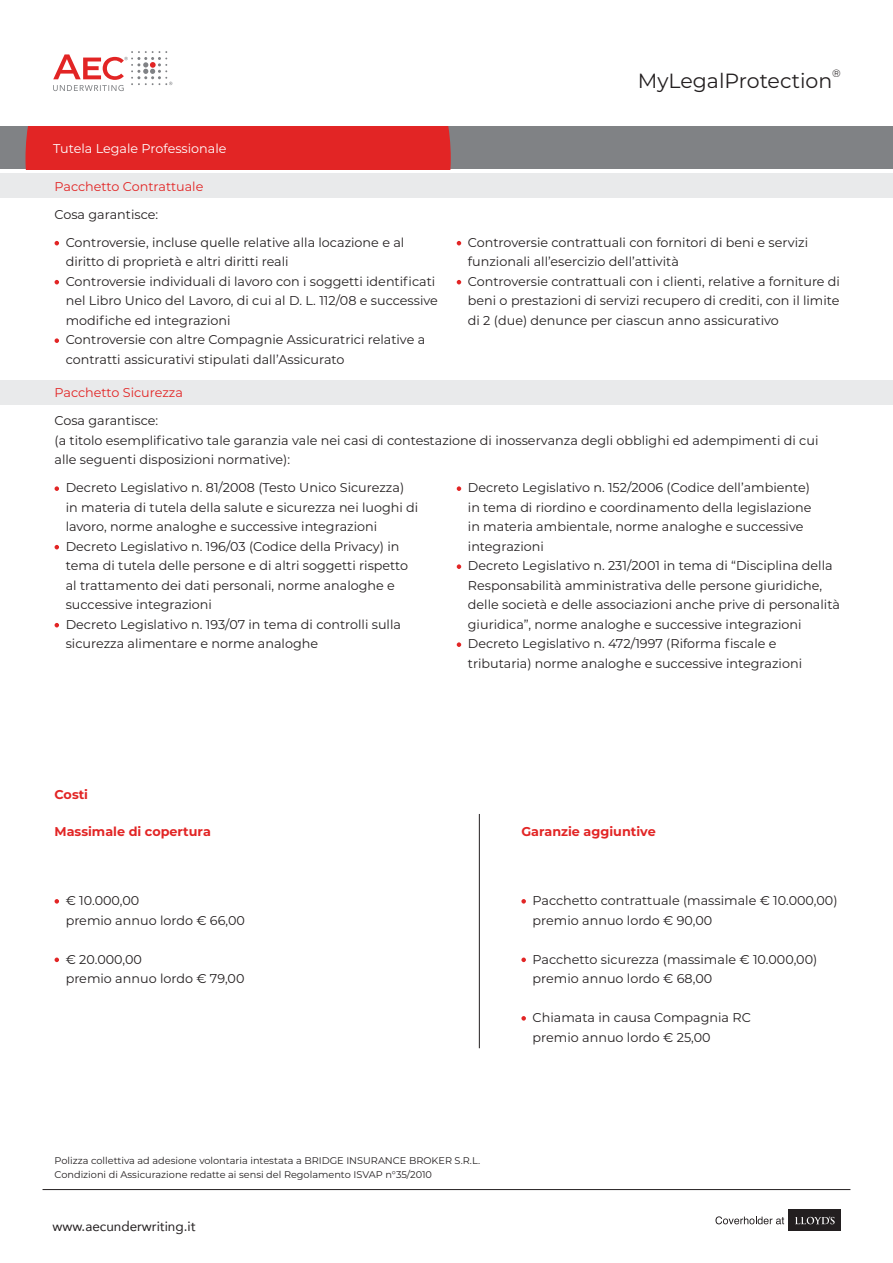
<style>
.page{position:relative;width:893px;height:1263px;background:#fff}
.page>*{position:absolute;margin:0;border:0;box-sizing:border-box;transform-origin:0 0}
.t1{font:20.55px "Montserrat";color:#231f20}
.t2{font:13.5px "Avenir";color:#231f20}
.t3{font:12.75px/19.5px "Montserrat";color:#231f20}
.t4{font:700 12.75px "Montserrat";color:#e22525}
.t5{font:12.75px "Montserrat";color:#e22525}
.t6{font:12.75px "Montserrat";color:#fff}
.t7{font:10.65px "Montserrat";color:#231f20}
.t8{font:9.75px "Montserrat";color:#231f20}
</style>
<div class="page">
<hr style="left:43px;top:1189px;width:807px;height:1px;background:#231f20">
<div style="left:789px;top:1210px;width:52px;height:21px;background:#231f20"></div>
<svg style="left:795px;top:1216px;width:40px;height:8px"></svg>
<svg style="left:715px;top:1216px;width:69px;height:8px"></svg>
<svg style="left:53px;top:51px;width:119px;height:40px"></svg>
<div style="left:0;top:381px;width:893px;height:24px;background:#e9eaeb"></div>
<div style="left:0;top:126px;width:893px;height:43px;background:#808285"></div>
<div style="left:26px;top:126px;width:425px;height:43px;background:#e22525"></div>
<svg style="left:55px;top:486px;width:4px;height:5px"></svg>
<svg style="left:55px;top:545px;width:4px;height:4px"></svg>
<svg style="left:55px;top:623px;width:4px;height:4px"></svg>
<svg style="left:457px;top:486px;width:4px;height:5px"></svg>
<svg style="left:457px;top:564px;width:4px;height:5px"></svg>
<svg style="left:457px;top:642px;width:4px;height:5px"></svg>
<svg style="left:55px;top:899px;width:4px;height:5px"></svg>
<svg style="left:55px;top:957px;width:4px;height:5px"></svg>
<svg style="left:521px;top:899px;width:5px;height:5px"></svg>
<svg style="left:521px;top:957px;width:5px;height:5px"></svg>
<svg style="left:521px;top:1016px;width:5px;height:5px"></svg>
<hr style="left:479px;top:814px;width:1px;height:234px;background:#231f20">
<div style="left:0;top:173px;width:893px;height:25px;background:#e9eaeb"></div>
<svg style="left:55px;top:241px;width:4px;height:4px"></svg>
<svg style="left:55px;top:280px;width:4px;height:4px"></svg>
<svg style="left:55px;top:338px;width:4px;height:5px"></svg>
<svg style="left:457px;top:241px;width:4px;height:4px"></svg>
<svg style="left:457px;top:280px;width:4px;height:4px"></svg>
<p class="t6" style="left:53px;top:139px;width:175px">Tutela Legale Professionale</p>
<p class="t5" style="left:55px;top:178px;width:150px">Pacchetto Contrattuale</p>
<p class="t3" style="left:55px;top:204px;width:105px">Cosa garantisce:</p>
<p class="t3" style="left:66px;top:232px;width:340px">Controversie, incluse quelle relative alla locazione e al diritto di proprietà e altri diritti reali</p>
<p class="t3" style="left:66px;top:271px;width:374px">Controversie individuali di lavoro con i soggetti identificati nel Libro Unico del Lavoro, di cui al D. L. 112/08 e successive modifiche ed integrazioni</p>
<p class="t3" style="left:66px;top:330px;width:361px">Controversie con altre Compagnie Assicuratrici relative a contratti assicurativi stipulati dall’Assicurato</p>
<p class="t1" style="left:638px;top:67px;width:196px">MyLegalProtection</p>
<p class="t7" style="left:832px;top:66px;width:10px">®</p>
<p class="t3" style="left:468px;top:232px;width:342px">Controversie contrattuali con fornitori di beni e servizi funzionali all’esercizio dell’attività</p>
<p class="t3" style="left:468px;top:271px;width:374px;text-align:justify">Controversie contrattuali con i clienti, relative a forniture di beni o prestazioni di servizi recupero di crediti, con il limite di 2 (due) denunce per ciascun anno assicurativo</p>
<p class="t5" style="left:55px;top:384px;width:130px">Pacchetto Sicurezza</p>
<p class="t3" style="left:55px;top:411px;width:765px">Cosa garantisce:<br>(a titolo esemplificativo tale garanzia vale nei casi di contestazione di inosservanza degli obblighi ed adempimenti di cui alle seguenti disposizioni normative):</p>
<p class="t3" style="left:66px;top:478px;width:354px">Decreto Legislativo n. 81/2008 (Testo Unico Sicurezza) in materia di tutela della salute e sicurezza nei luoghi di lavoro, norme analoghe e successive integrazioni</p>
<p class="t3" style="left:66px;top:536px;width:344px">Decreto Legislativo n. 196/03 (Codice della Privacy) in tema di tutela delle persone e di altri soggetti rispetto al trattamento dei dati personali, norme analoghe e successive integrazioni</p>
<p class="t3" style="left:66px;top:614px;width:337px">Decreto Legislativo n. 193/07 in tema di controlli sulla sicurezza alimentare e norme analoghe</p>
<p class="t3" style="left:468px;top:478px;width:345px">Decreto Legislativo n. 152/2006 (Codice dell’ambiente) in tema di riordino e coordinamento della legislazione in materia ambientale, norme analoghe e successive integrazioni</p>
<p class="t3" style="left:468px;top:556px;width:374px">Decreto Legislativo n. 231/2001 in tema di “Disciplina della Responsabilità amministrativa delle persone giuridiche, delle società e delle associazioni anche prive di personalità giuridica”, norme analoghe e successive integrazioni</p>
<p class="t3" style="left:468px;top:634px;width:336px">Decreto Legislativo n. 472/1997 (Riforma fiscale e tributaria) norme analoghe e successive integrazioni</p>
<p class="t4" style="left:55px;top:785px;width:35px">Costi</p>
<p class="t4" style="left:55px;top:822px;width:158px">Massimale di copertura</p>
<p class="t3" style="left:66px;top:890px;width:181px">€ 10.000,00<br>premio annuo lordo € 66,00</p>
<p class="t3" style="left:66px;top:949px;width:180px">€ 20.000,00<br>premio annuo lordo € 79,00</p>
<p class="t4" style="left:521px;top:822px;width:136px">Garanzie aggiuntive</p>
<p class="t3" style="left:533px;top:890px;width:306px">Pacchetto contrattuale (massimale € 10.000,00) premio annuo lordo € 90,00</p>
<p class="t3" style="left:533px;top:949px;width:286px">Pacchetto sicurezza (massimale € 10.000,00) premio annuo lordo € 68,00</p>
<p class="t3" style="left:533px;top:1007px;width:220px">Chiamata in causa Compagnia RC premio annuo lordo € 25,00</p>
<p class="t8" style="left:55px;top:1154px;width:427px">Polizza collettiva ad adesione volontaria intestata a BRIDGE INSURANCE BROKER S.R.L.</p>
<p class="t8" style="left:55px;top:1167px;width:379px">Condizioni di Assicurazione redatte ai sensi del Regolamento ISVAP n°35/2010</p>
<p class="t2" style="left:52px;top:1215px;width:145px">www.aecunderwriting.it</p>
</div>
